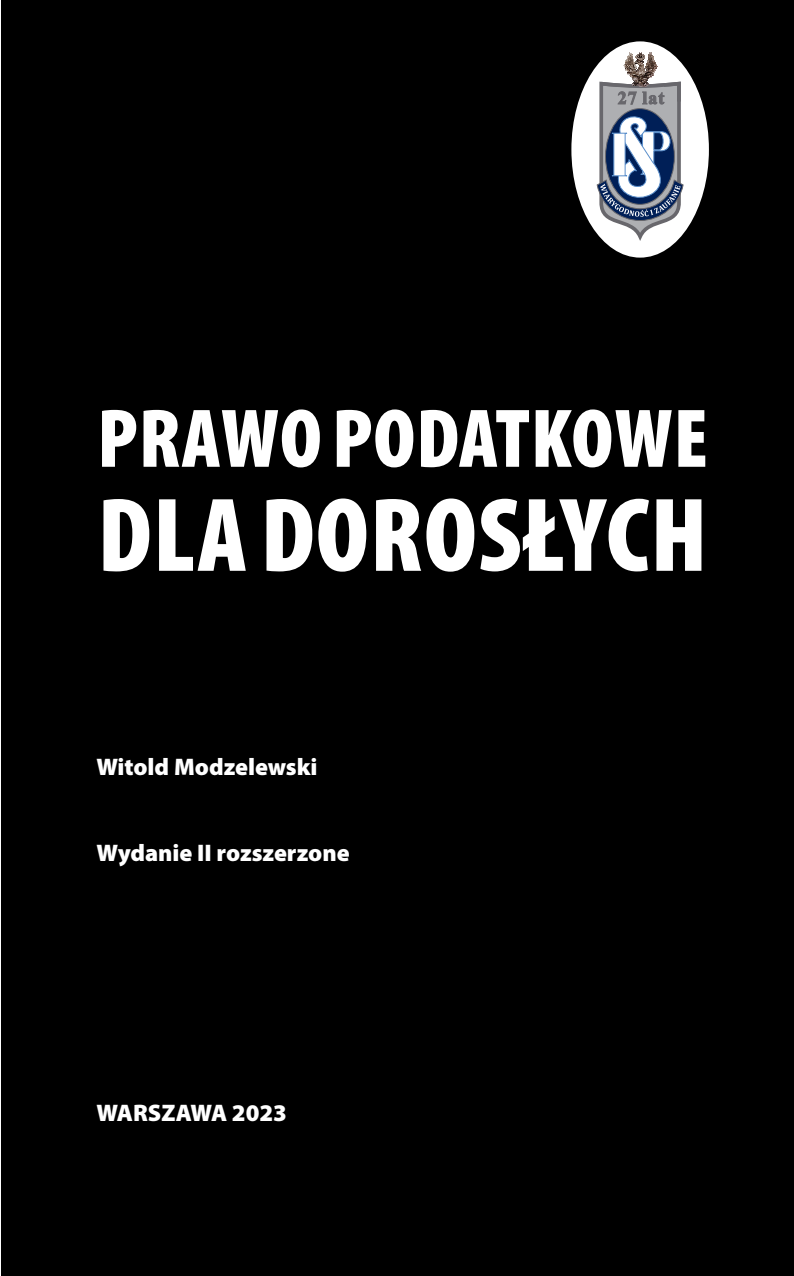
<style>
.page{position:relative;width:794px;height:1276px;background:#fff}
.page>*{position:absolute;margin:0;border:0;box-sizing:border-box;transform-origin:0 0}
.t1{font:900 condensed 106px "Myriad Pro";letter-spacing:.015em;color:#fff}
.t2{font:900 condensed 84px "Myriad Pro";letter-spacing:.01em;color:#fff}
.t3{font:900 24px "Myriad Pro";color:#fff}
</style>
<div class="page">
<div style="left:1px;top:0;width:793px;height:1276px;background:#000"></div>
<div style="left:571px;top:41px;width:138px;height:217px;background:#fff;border-radius:50%"></div>
<svg style="left:596px;top:52px;width:88px;height:189px"></svg>
<h2 class="t2" style="left:97px;top:385px;width:612px">PRAWO PODATKOWE</h2>
<h1 class="t1" style="left:97px;top:467px;width:611px">DLA DOROSŁYCH</h1>
<p class="t3" style="left:96px;top:751px;width:223px">Witold Modzelewski</p>
<p class="t3" style="left:96px;top:837px;width:255px">Wydanie II rozszerzone</p>
<p class="t3" style="left:96px;top:1096px;width:192px">WARSZAWA 2023</p>
</div>
